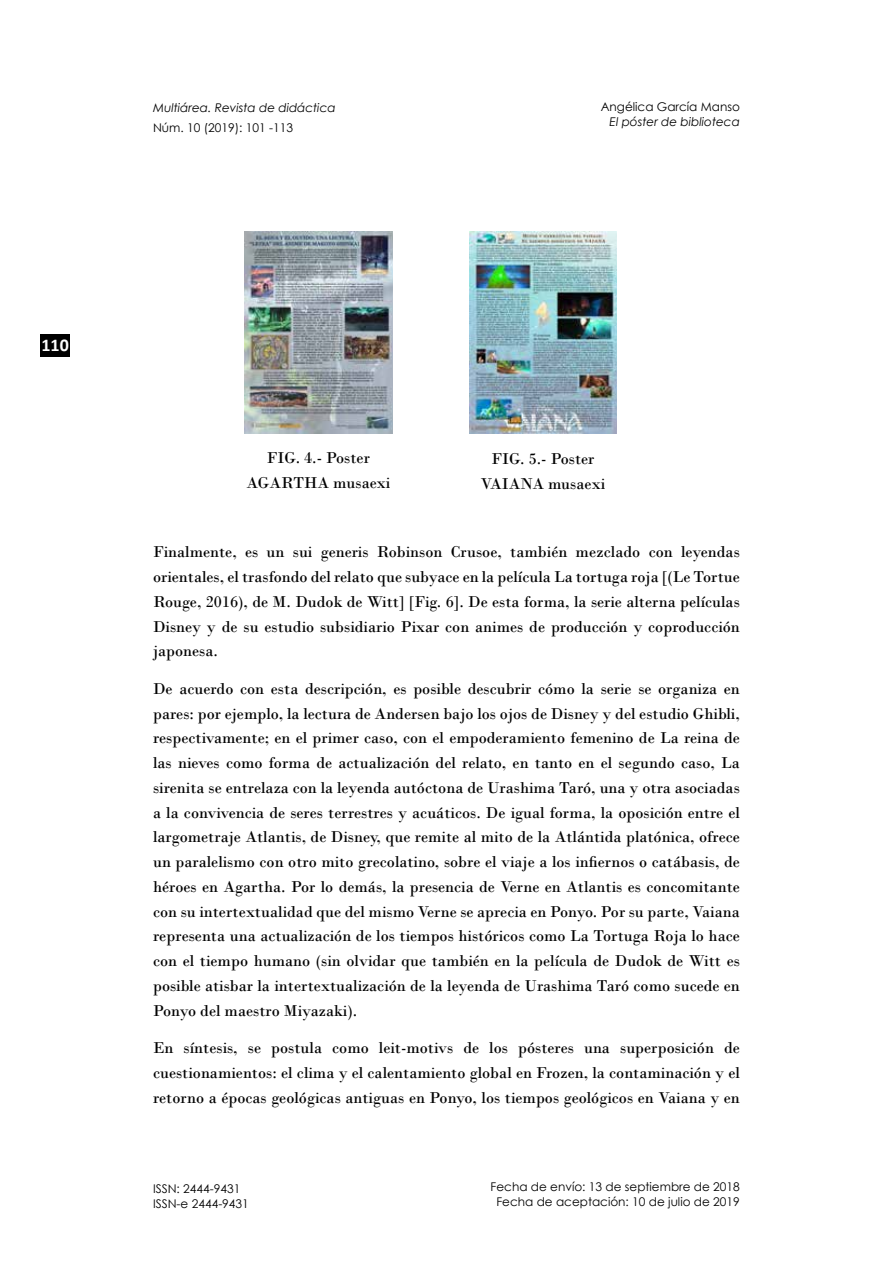
<style>
.page{position:relative;width:893px;height:1263px;background:#fff}
.page>*{position:absolute;margin:0;border:0;box-sizing:border-box;transform-origin:0 0}
.t1{font:700 18px "Calibri";color:#fff}
.t2{font:16.5px/24.8px "Bodoni";color:#000;text-align:justify}
.t3{font:12px/15px "Century Gothic";color:#000;text-align:center}
.t4{font:italic 12px "Century Gothic";color:#000}
</style>
<div class="page">
<div style="left:41px;top:335px;width:29px;height:22px;background:#000"></div>
<img style="left:245px;top:231px;width:147px;height:203px">
<img style="left:469px;top:231px;width:148px;height:203px">
<p class="t1" style="left:42px;top:334px;width:29px">110</p>
<p class="t4" style="left:153px;top:99px;width:184px">Multiárea. Revista de didáctica</p>
<p class="t3" style="left:153px;top:120px;width:141px">Núm. 10 (2019): 101 -113</p>
<p class="t3" style="left:601px;top:99px;width:141px">Angélica García Manso</p>
<p class="t4" style="left:610px;top:113px;width:132px">El póster de biblioteca</p>
<p class="t2" style="left:246px;top:445px;width:145px;text-align:center">FIG. 4.- Poster<br>AGARTHA musaexi</p>
<p class="t2" style="left:481px;top:447px;width:126px;text-align:center">FIG. 5.- Poster<br>VAIANA musaexi</p>
<p class="t2" style="left:153px;top:540px;width:588px">Finalmente, es un sui generis Robinson Crusoe, también mezclado con leyendas orientales, el trasfondo del relato que subyace en la película La tortuga roja [(Le Tortue Rouge, 2016), de M. Dudok de Witt] [Fig. 6]. De esta forma, la serie alterna películas Disney y de su estudio subsidiario Pixar con animes de producción y coproducción japonesa.</p>
<p class="t2" style="left:153px;top:676px;width:588px">De acuerdo con esta descripción, es posible descubrir cómo la serie se organiza en pares: por ejemplo, la lectura de Andersen bajo los ojos de Disney y del estudio Ghibli, respectivamente; en el primer caso, con el empoderamiento femenino de La reina de las nieves como forma de actualización del relato, en tanto en el segundo caso, La sirenita se entrelaza con la leyenda autóctona de Urashima Taró, una y otra asociadas a la convivencia de seres terrestres y acuáticos. De igual forma, la oposición entre el largometraje Atlantis, de Disney, que remite al mito de la Atlántida platónica, ofrece un paralelismo con otro mito grecolatino, sobre el viaje a los infiernos o catábasis, de héroes en Agartha. Por lo demás, la presencia de Verne en Atlantis es concomitante con su intertextualidad que del mismo Verne se aprecia en Ponyo. Por su parte, Vaiana representa una actualización de los tiempos históricos como La Tortuga Roja lo hace con el tiempo humano (sin olvidar que también en la película de Dudok de Witt es posible atisbar la intertextualización de la leyenda de Urashima Taró como sucede en Ponyo del maestro Miyazaki).</p>
<p class="t2" style="left:153px;top:1035px;width:588px">En síntesis, se postula como leit-motivs de los pósteres una superposición de cuestionamientos: el clima y el calentamiento global en Frozen, la contaminación y el retorno a épocas geológicas antiguas en Ponyo, los tiempos geológicos en Vaiana y en</p>
<p class="t3" style="left:153px;top:1181px;width:97px;line-height:14.4px;text-align:left">ISSN: 2444-9431<br>ISSN-e 2444-9431</p>
<p class="t3" style="left:491px;top:1179px;width:251px">Fecha de envío: 13 de septiembre de 2018<br>Fecha de aceptación: 10 de julio de 2019</p>
</div>
